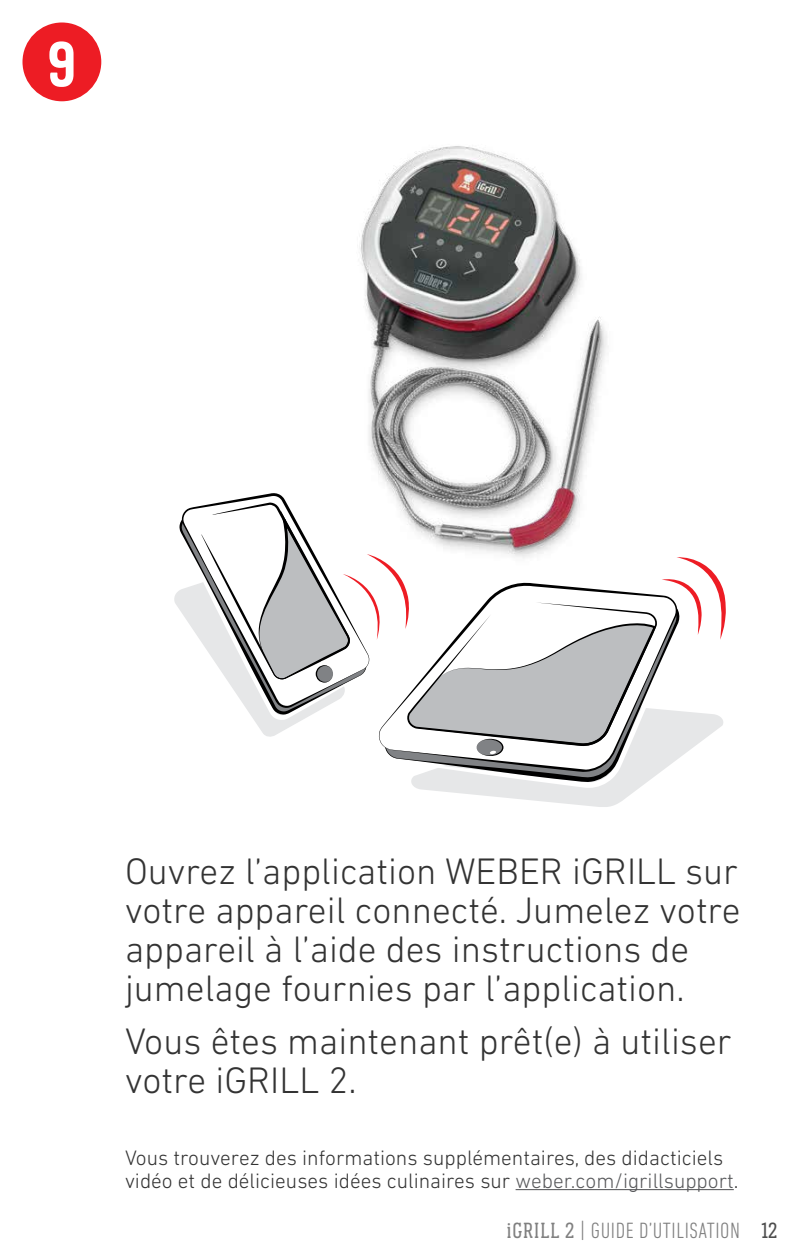
<style>
.page{position:relative;width:800px;height:1260px;background:#fff}
.page>*{position:absolute;margin:0;border:0;box-sizing:border-box;transform-origin:0 0}
.t1{font:700 65px "Weber Serif";color:#fff}
.t2{font:300 37.5px/38.8px "DIN Next LT Pro";color:#333}
.t3{font:300 condensed 22.5px "DIN Next LT Pro";letter-spacing:.025em;color:#808080}
.t4{font:300 21.25px/22.5px "DIN Next LT Pro";color:#333}
.s1{color:#58595b}
.s2{font-family:"Weber Serif";font-weight:400;font-stretch:normal}
.s3{font-family:"Weber Serif";font-stretch:normal}
.s4{font-family:"Weber Serif";font-weight:400;font-stretch:normal;color:#4d4d4d}
</style>
<div class="page">
<div style="left:22px;top:23px;width:79px;height:78px;background:#ed1c24;border-radius:50%"></div>
<hr style="left:516px;top:1189px;width:218px;height:1px;background:#58595b">
<img style="left:360px;top:146px;width:247px;height:323px">
<svg style="left:174px;top:469px;width:552px;height:338px"></svg>
<h1 class="t1" style="left:47px;top:28px;width:31px">9</h1>
<p class="t2" style="left:125px;top:852px;width:617px">Ouvrez l’application WEBER iGRILL sur votre appareil connecté. Jumelez votre appareil à l’aide des instructions de jumelage fournies par l’application.</p>
<p class="t2" style="left:125px;top:1022px;width:608px">Vous êtes maintenant prêt(e) à utiliser votre iGRILL 2.</p>
<p class="t4" style="left:125px;top:1146px;width:615px">Vous trouverez des informations supplémentaires, des didacticiels vidéo et de délicieuses idées culinaires sur <span class="s1">weber.com/igrillsupport</span>.</p>
<p class="t3" style="left:507px;top:1217px;width:272px"><span class="s2">iGRILL 2</span> <span class="s3">|</span> GUIDE D’UTILISATION <span class="s4">12</span></p>
</div>
